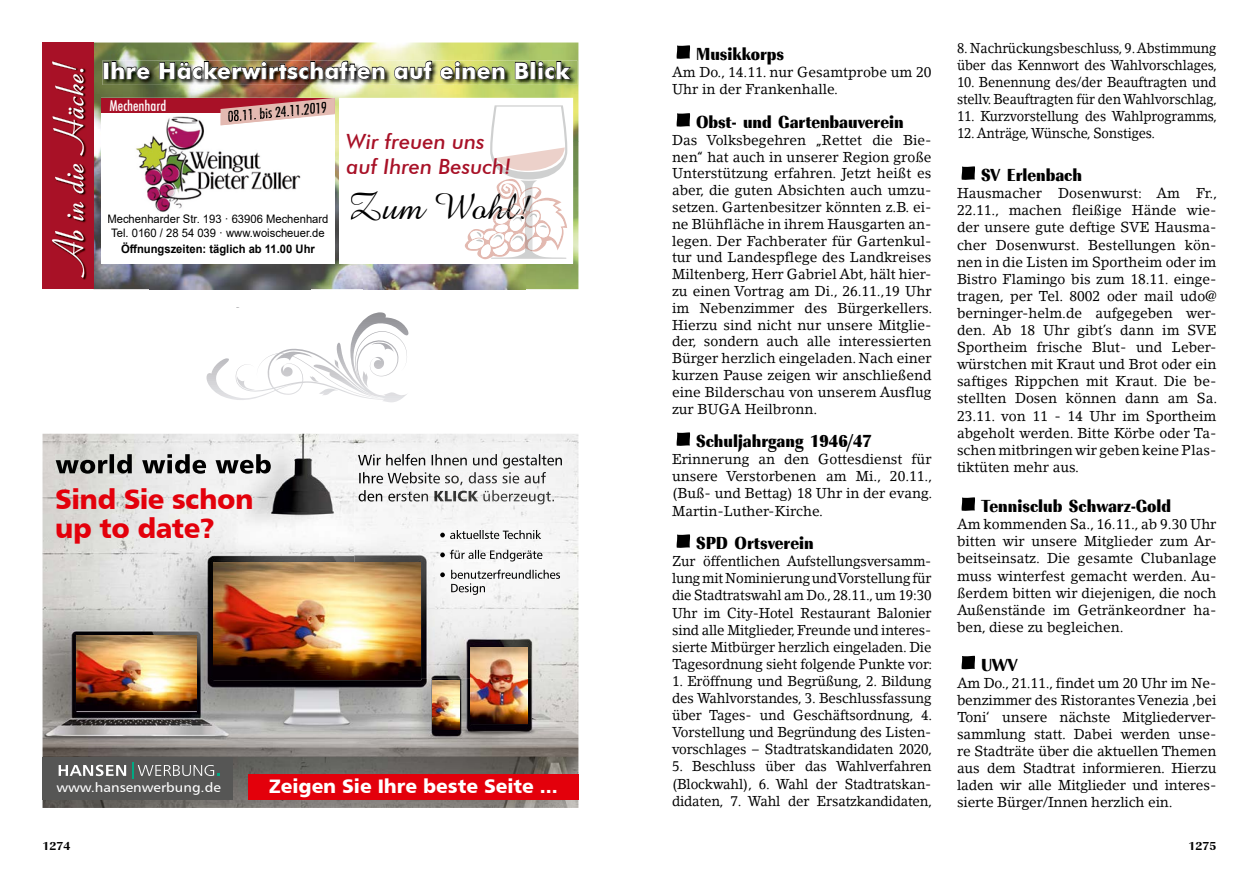
<style>
.page{position:relative;width:1259px;height:893px;background:#fff}
.page>*{position:absolute;margin:0;border:0;box-sizing:border-box;transform-origin:0 0}
.t1{font:37.5px "Amazone BT";color:#000}
.t2{font:27.75px/28.5px "Humanist 777 BT Black B";letter-spacing:-.02em;color:#e3000b}
.t3{font:700 22.65px "Futura BT";letter-spacing:.02em;color:#fff}
.t4{font:italic 500 21px/25.2px "Futura BT";color:#a81127}
.t5{font:19.5px "Humanist 777 BT Black B";color:#fff}
.t6{font:18px "Imperial URW Ext Nar Ult Bol";color:#000}
.t7{font:500 condensed 15px "Futura BT";color:#000}
.t8{font:500 condensed 15px "Futura BT";color:#fff}
.t9{font:14.25px/17.1px "Lino Letter Std";letter-spacing:-.01em;color:#000;text-align:justify}
.t10{font:14.25px/17.1px "Lino Letter Std";letter-spacing:-.01em;color:#000;text-align:justify;scale:.94 1}
.t11{font:14.25px/17.1px "Lino Letter Std";letter-spacing:-.01em;color:#000;scale:.91 1}
.t12{font:13.2px "Humanist 777 BT Roman B";color:#fff;scale:1.1 1}
.t13{font:700 expanded 12px "Imperial URW";color:#000}
.t14{font:11.7px/14.1px "Arial";color:#000;text-align:center;scale:.96 1}
.t15{font:700 11.7px "Arial";color:#000;scale:.96 1}
.t16{font:6.6px "Arial";letter-spacing:.2em;color:#fff;scale:1.1 1}
</style>
<div class="page">
<svg style="left:676px;top:45px;width:14px;height:14px"></svg>
<svg style="left:676px;top:113px;width:14px;height:14px"></svg>
<svg style="left:676px;top:432px;width:14px;height:14px"></svg>
<svg style="left:676px;top:534px;width:14px;height:14px"></svg>
<svg style="left:961px;top:166px;width:14px;height:14px"></svg>
<svg style="left:961px;top:497px;width:14px;height:14px"></svg>
<svg style="left:961px;top:656px;width:14px;height:13px"></svg>
<img style="left:94px;top:43px;width:484px;height:98px">
<img style="left:94px;top:148px;width:55px;height:141px">
<img style="left:311px;top:141px;width:53px;height:148px">
<img style="left:525px;top:141px;width:53px;height:148px">
<img style="left:149px;top:264px;width:162px;height:25px">
<img style="left:364px;top:264px;width:161px;height:25px">
<div style="left:43px;top:43px;width:51px;height:246px;background:#a81127"></div>
<img style="left:52px;top:61px;width:34px;height:219px">
<svg style="left:52px;top:62px;width:32px;height:216px"></svg>
<img style="left:103px;top:60px;width:474px;height:25px">
<img style="left:204px;top:61px;width:367px;height:18px">
<div style="left:101px;top:98px;width:234px;height:166px;background:#fff"></div>
<div style="left:101px;top:98px;width:234px;height:15px;background:#a81127"></div>
<svg style="left:220px;top:98px;width:115px;height:20px"></svg>
<img style="left:136px;top:116px;width:165px;height:96px">
<img style="left:220px;top:115px;width:81px;height:10px">
<img style="left:228px;top:115px;width:73px;height:7px">
<div style="left:339px;top:98px;width:234px;height:166px;background:#fff"></div>
<svg style="left:464px;top:105px;width:103px;height:154px"></svg>
<img style="left:43px;top:434px;width:535px;height:374px">
<div style="left:248px;top:774px;width:330px;height:25px;background:#e3000b"></div>
<img style="left:56px;top:454px;width:215px;height:20px">
<img style="left:354px;top:443px;width:224px;height:236px">
<img style="left:358px;top:454px;width:205px;height:15px">
<img style="left:359px;top:472px;width:187px;height:13px">
<img style="left:359px;top:490px;width:70px;height:11px">
<img style="left:434px;top:491px;width:44px;height:11px">
<img style="left:478px;top:490px;width:76px;height:15px">
<svg style="left:440px;top:533px;width:9px;height:6px"></svg>
<img style="left:450px;top:530px;width:91px;height:9px">
<svg style="left:440px;top:552px;width:9px;height:7px"></svg>
<img style="left:450px;top:550px;width:92px;height:11px">
<svg style="left:440px;top:572px;width:10px;height:7px"></svg>
<img style="left:451px;top:570px;width:109px;height:9px">
<img style="left:451px;top:583px;width:34px;height:12px">
<div style="left:43px;top:757px;width:190px;height:42px;background:#565655"></div>
<svg style="left:59px;top:765px;width:67px;height:11px"></svg>
<svg style="left:133px;top:762px;width:86px;height:16px"></svg>
<img style="left:76px;top:636px;width:121px;height:75px">
<img style="left:213px;top:562px;width:208px;height:117px">
<img style="left:470px;top:647px;width:57px;height:76px">
<img style="left:432px;top:680px;width:27px;height:49px">
<svg style="left:206px;top:315px;width:202px;height:87px"></svg>
<h3 class="t3" style="left:102px;top:57px;width:469px">Ihre Häckerwirtschaften auf einen Blick</h3>
<p class="t8" style="left:109px;top:97px;width:58px">Mechenhard</p>
<p class="t7" style="left:226px;top:107px;width:101px;rotate:-5deg">08.11. bis 24.11.2019</p>
<p class="t14" style="left:107px;top:212px;width:232px">Mechenharder Str. 193 · 63906 Mechenhard<br>Tel. 0160 / 28 54 039 · www.woischeuer.de</p>
<p class="t15" style="left:121px;top:241px;width:203px">Öffnungszeiten: täglich ab 11.00 Uhr</p>
<h3 class="t4" style="left:347px;top:129px;width:166px">Wir freuen uns auf Ihren Besuch!</h3>
<h1 class="t1" style="left:347px;top:186px;width:184px">Zum Wohl!</h1>
<h2 class="t2" style="left:55px;top:484px;width:200px">Sind Sie schon up to date?</h2>
<p class="t16" style="left:59px;top:782px;width:41px">AGENTUR</p>
<p class="t16" style="left:114px;top:782px;width:51px">MARKETING</p>
<p class="t16" style="left:180px;top:782px;width:33px">MEDIEN</p>
<h3 class="t5" style="left:269px;top:774px;width:290px">Zeigen Sie Ihre beste Seite ...</h3>
<p class="t12" style="left:56px;top:780px;width:151px">www.hansenwerbung.de</p>
<p class="t6" style="left:696px;top:43px;width:90px">Musikkorps</p>
<p class="t9" style="left:672px;top:64px;width:261px">Am Do., 14.11. nur Gesamtprobe um 20<br>Uhr in der Frankenhalle.</p>
<p class="t6" style="left:696px;top:111px;width:209px">Obst- und Gartenbauverein</p>
<p class="t9" style="left:672px;top:131px;width:262px">Das Volksbegehren „Rettet die Bie&shy;nen“ hat auch in unserer Region große Unterstützung erfahren. Jetzt heißt es aber, die guten Absichten auch umzu&shy;setzen. Gartenbesitzer könnten z.B. ei&shy;ne Blühfläche in ihrem Hausgarten an&shy;legen. Der Fachberater für Gartenkul&shy;tur und Landespflege des Landkreises Miltenberg, Herr Gabriel Abt, hält hier&shy;zu einen Vortrag am Di., 26.11.,19 Uhr im Nebenzimmer des Bürgerkellers.<br>Hierzu sind nicht nur unsere Mitglie&shy;der, sondern auch alle interessierten Bürger herzlich eingeladen. Nach einer kurzen Pause zeigen wir anschließend eine Bilderschau von unserem Ausflug zur BUGA Heilbronn.</p>
<p class="t6" style="left:696px;top:430px;width:177px">Schuljahrgang 1946/47</p>
<p class="t9" style="left:672px;top:451px;width:262px">Erinnerung an den Gottesdienst für unsere Verstorbenen am Mi., 20.11., (Buß- und Bettag) 18 Uhr in der evang.<br>Martin-Luther-Kirche.</p>
<p class="t6" style="left:696px;top:532px;width:119px">SPD Ortsverein</p>
<p class="t10" style="left:672px;top:553px;width:278px">Zur öffentlichen Aufstellungsversamm&shy;lung mit Nominierung und Vorstellung für die Stadtratswahl am Do., 28.11., um 19:30<br>Uhr im City-Hotel Restaurant Balonier sind alle Mitglieder, Freunde und interes&shy;sierte Mitbürger herzlich eingeladen. Die Tagesordnung sieht folgende Punkte vor:</p>
<p class="t10" style="left:672px;top:672px;width:278px">1. Erö ffnung und Begrü ßung, 2. Bildung des Wahlvorstandes, 3. Beschlussfassung ü ber Tages- und Geschä ftsordnung, 4.<br>Vorstellung und Begrü ndung des Listen&shy;vorschlages – Stadtratskandidaten 2020,</p>
<p class="t10" style="left:672px;top:758px;width:278px">5. Beschluss ü ber das Wahlverfahren (Blockwahl), 6. Wahl der Stadtratskan&shy;didaten, 7. Wahl der Ersatzkandidaten,</p>
<p class="t11" style="left:957px;top:39px;width:287px">8. Nachrü ckungsbeschluss, 9. Abstimmung ü ber das Kennwort des Wahlvorschlages,</p>
<p class="t11" style="left:957px;top:73px;width:287px">10. Benennung des/der Beauftragten und stellv. Beauftragten fü r den Wahlvorschlag,</p>
<p class="t11" style="left:957px;top:108px;width:287px">11. Kurzvorstellung des Wahlprogramms,</p>
<p class="t11" style="left:957px;top:125px;width:219px">12. Anträ ge, Wü nsche, Sonstiges.</p>
<p class="t6" style="left:981px;top:164px;width:102px">SV Erlenbach</p>
<p class="t9" style="left:957px;top:185px;width:262px">Hausmacher Dosenwurst: Am Fr., 22.11., machen fleißige Hände wie&shy;der unsere gute deftige SVE Hausma&shy;cher Dosenwurst. Bestellungen kön&shy;nen in die Listen im Sportheim oder im Bistro Flamingo bis zum 18.11. einge&shy;tragen, per Tel. 8002 oder mail udo@ berninger-helm.de aufgegeben wer&shy;den. Ab 18 Uhr gibt’s dann im SVE Sportheim frische Blut- und Leber&shy;würstchen mit Kraut und Brot oder ein saftiges Rippchen mit Kraut. Die be&shy;stellten Dosen können dann am Sa.<br>23.11. von 11 - 14 Uhr im Sportheim abgeholt werden. Bitte Körbe oder Ta&shy;schen mitbringen wir geben keine Plas&shy;tiktüten mehr aus.</p>
<p class="t6" style="left:981px;top:495px;width:192px">Tennisclub Schwarz-Gold</p>
<p class="t9" style="left:957px;top:516px;width:261px">Am kommenden Sa., 16.11., ab 9.30 Uhr bitten wir unsere Mitglieder zum Ar&shy;beitseinsatz. Die gesamte Clubanlage muss winterfest gemacht werden. Au&shy;ßerdem bitten wir diejenigen, die noch Außenstände im Getränkeordner ha&shy;ben, diese zu begleichen.</p>
<p class="t6" style="left:981px;top:653px;width:38px">UWV</p>
<p class="t9" style="left:957px;top:674px;width:261px">Am Do., 21.11., findet um 20 Uhr im Ne&shy;benzimmer des Ristorantes Venezia ‚bei Toni‘ unsere nächste Mitgliederver&shy;sammlung statt. Dabei werden unse&shy;re Stadträte über die aktuellen Themen aus dem Stadtrat informieren. Hierzu laden wir alle Mitglieder und interes&shy;sierte Bürger/Innen herzlich ein.</p>
<p class="t13" style="left:43px;top:839px;width:29px">1274</p>
<p class="t13" style="left:1188px;top:839px;width:29px">1275</p>
</div>
